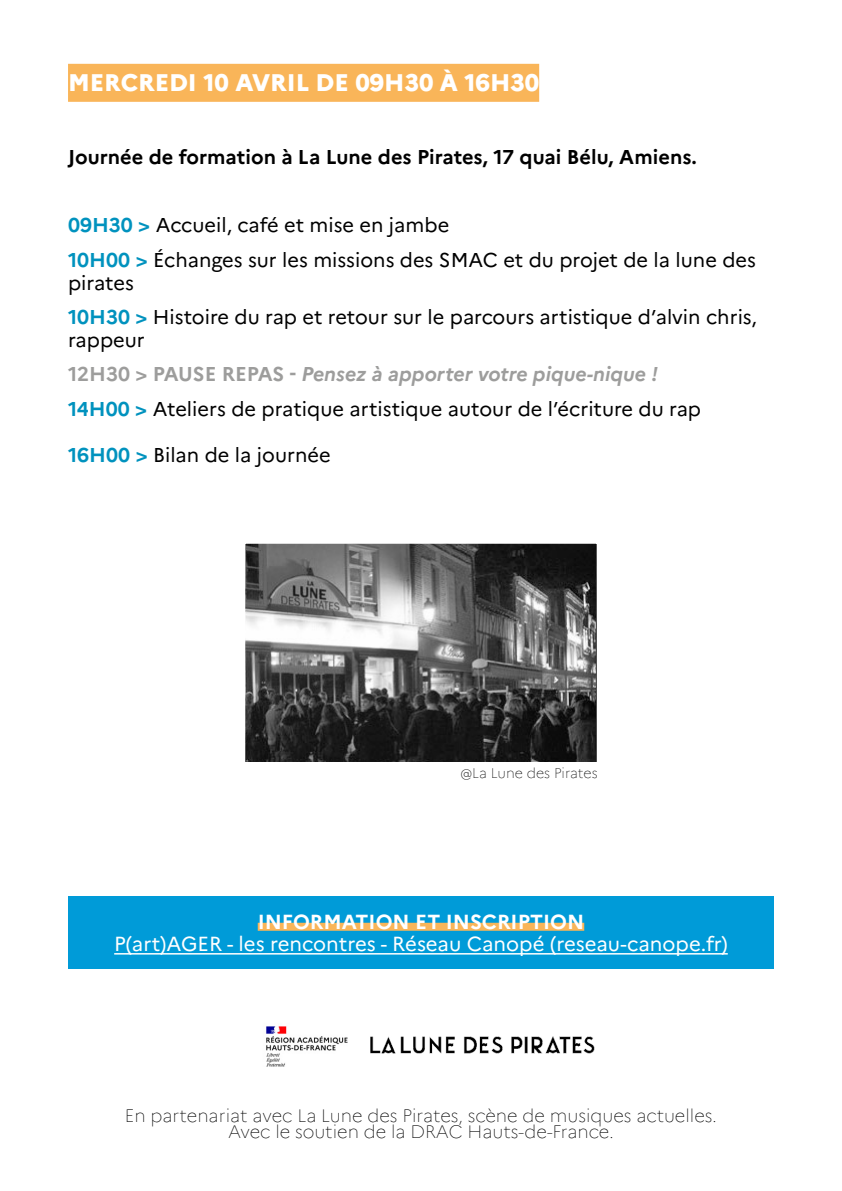
<style>
.page{position:relative;width:842px;height:1191px;background:#fff}
.page>*{position:absolute;margin:0;border:0;box-sizing:border-box;transform-origin:0 0}
.t1{font:800 24px "Marianne";color:#fff}
.t2{font:20.4px "Marianne";color:#fff}
.t3{font:700 20.4px "Marianne";color:#fff}
.t4{font:20px/34.4px "Marianne";color:#000}
.t5{font:700 20px "Marianne";color:#000}
.t6{font:100 18px/16px "Marianne";color:#000;text-align:center}
.t7{font:100 14px "Marianne";color:#000}
.s1{font-weight:700;color:#0092be}
.s2{font-weight:700;color:#9d9d9c}
.s3{font-weight:700;font-style:italic;color:#9d9d9c}
</style>
<div class="page">
<img style="left:370px;top:1036px;width:225px;height:18px">
<div style="left:68px;top:64px;width:471px;height:38px;background:#f9b559"></div>
<div style="left:68px;top:896px;width:706px;height:72px;background:#009bd8"></div>
<div style="left:258px;top:922px;width:326px;height:8px;background:#f9b559"></div>
<hr style="left:114px;top:953px;width:614px;height:1px;background:#fff">
<img style="left:266px;top:1026px;width:82px;height:40px">
<img style="left:246px;top:545px;width:350px;height:216px">
<div style="left:243px;top:542px;width:356px;height:222px;border:2px solid #fff"></div>
<p class="t1" style="left:68px;top:68px;width:473px">MERCREDI 10 AVRIL DE 09H30 À 16H30</p>
<p class="t5" style="left:68px;top:145px;width:630px">Journée de formation à La Lune des Pirates, 17 quai Bélu, Amiens.</p>
<p class="t4" style="left:68px;top:208px;width:689px"><span class="s1">09H30 &gt;</span> Accueil, café et mise en jambe<br><span class="s1">10H00 &gt;</span> Échanges sur les missions des SMAC et du projet de la lune des</p>
<p class="t4" style="left:68px;top:265px;width:690px">pirates<br><span class="s1">10H30 &gt;</span> Histoire du rap et retour sur le parcours artistique d’alvin chris,</p>
<p class="t4" style="left:68px;top:322px;width:635px">rappeur<br><span class="s2">12H30 &gt; PAUSE REPAS -</span> <span class="s3">Pensez à apporter votre pique-nique !<br></span><span class="s1">14H00 &gt;</span> Ateliers de pratique artistique autour de l’écriture du rap</p>
<p class="t4" style="left:68px;top:437px;width:264px"><span class="s1">16H00 &gt;</span> Bilan de la journée</p>
<p class="t7" style="left:460px;top:764px;width:139px">@La Lune des Pirates</p>
<p class="t3" style="left:258px;top:909px;width:328px">INFORMATION ET INSCRIPTION</p>
<p class="t2" style="left:114px;top:931px;width:615px">P(art)AGER - les rencontres - Réseau Canopé (reseau-canope.fr)</p>
<p class="t6" style="left:125px;top:1107px;width:594px">En partenariat avec La Lune des Pirates, scène de musiques actuelles.<br>Avec le soutien de la DRAC Hauts-de-France.</p>
</div>
